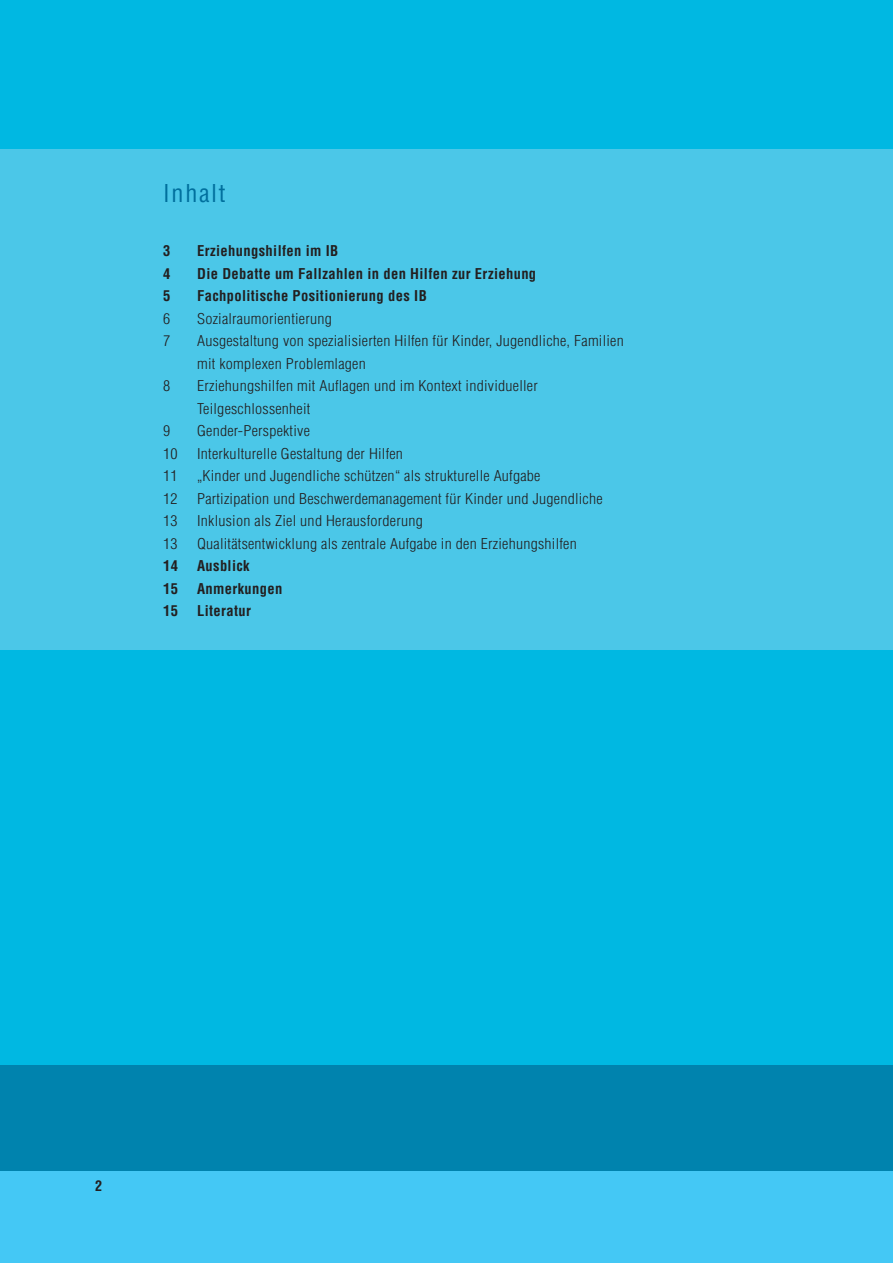
<style>
.page{position:relative;width:893px;height:1263px;background:#fff}
.page>*{position:absolute;margin:0;border:0;box-sizing:border-box;transform-origin:0 0}
.t1{font:condensed 24px "Helvetica";letter-spacing:.075em;color:#006f9d}
.t2{font:300 condensed 14.55px/22.5px "Helvetica";letter-spacing:.015em;color:#231f20;scale:1.1 1}
.t3{font:700 condensed 14.55px "Helvetica";letter-spacing:.025em;color:#231f20}
.t4{font:700 condensed 14.25px "Helvetica";color:#231f20}
</style>
<div class="page">
<div style="left:0;top:1px;width:893px;height:1095px;background:#4bc7e8"></div>
<div style="left:0;top:0;width:893px;height:149px;background:#00b8e2"></div>
<div style="left:0;top:651px;width:893px;height:430px;background:#00b8e2"></div>
<div style="left:0;top:1065px;width:893px;height:110px;background:#0083ae"></div>
<div style="left:0;top:1171px;width:893px;height:92px;background:#44c8f5"></div>
<h1 class="t1" style="left:163px;top:184px;width:64px">Inhalt</h1>
<p class="t3" style="left:163px;top:244px;width:9px">3</p>
<p class="t3" style="left:197px;top:244px;width:143px">Erziehungshilfen im IB</p>
<p class="t3" style="left:163px;top:266px;width:9px">4</p>
<p class="t3" style="left:197px;top:266px;width:341px">Die Debatte um Fallzahlen in den Hilfen zur Erziehung</p>
<p class="t3" style="left:163px;top:289px;width:9px">5</p>
<p class="t3" style="left:197px;top:289px;width:231px">Fachpolitische Positionierung des IB</p>
<p class="t2" style="left:163px;top:308px;width:8px">6</p>
<p class="t2" style="left:197px;top:308px;width:124px">Sozialraumorientierung</p>
<p class="t2" style="left:163px;top:331px;width:8px">7</p>
<p class="t2" style="left:197px;top:331px;width:389px">Ausgestaltung von spezialisierten Hilfen für Kinder, Jugendliche, Familien mit komplexen Problemlagen</p>
<p class="t2" style="left:163px;top:376px;width:8px">8</p>
<p class="t2" style="left:197px;top:376px;width:311px">Erziehungshilfen mit Auflagen und im Kontext individueller<br>Teilgeschlossenheit</p>
<p class="t2" style="left:163px;top:421px;width:8px">9</p>
<p class="t2" style="left:197px;top:421px;width:104px">Gender-Perspektive</p>
<p class="t2" style="left:163px;top:443px;width:15px">10</p>
<p class="t2" style="left:197px;top:443px;width:189px">Interkulturelle Gestaltung der Hilfen</p>
<p class="t2" style="left:163px;top:466px;width:15px">11</p>
<p class="t2" style="left:197px;top:466px;width:314px">„Kinder und Jugendliche schützen“ als strukturelle Aufgabe</p>
<p class="t2" style="left:163px;top:488px;width:15px">12</p>
<p class="t2" style="left:197px;top:488px;width:370px">Partizipation und Beschwerdemanagement für Kinder und Jugendliche</p>
<p class="t2" style="left:163px;top:511px;width:15px">13</p>
<p class="t2" style="left:197px;top:511px;width:207px">Inklusion als Ziel und Herausforderung</p>
<p class="t2" style="left:163px;top:533px;width:15px">13</p>
<p class="t2" style="left:197px;top:533px;width:347px">Qualitätsentwicklung als zentrale Aufgabe in den Erziehungshilfen</p>
<p class="t3" style="left:163px;top:559px;width:16px">14</p>
<p class="t3" style="left:197px;top:559px;width:54px">Ausblick</p>
<p class="t3" style="left:163px;top:581px;width:16px">15</p>
<p class="t3" style="left:197px;top:581px;width:87px">Anmerkungen</p>
<p class="t3" style="left:163px;top:604px;width:16px">15</p>
<p class="t3" style="left:197px;top:604px;width:55px">Literatur</p>
<p class="t4" style="left:95px;top:1179px;width:9px">2</p>
</div>
